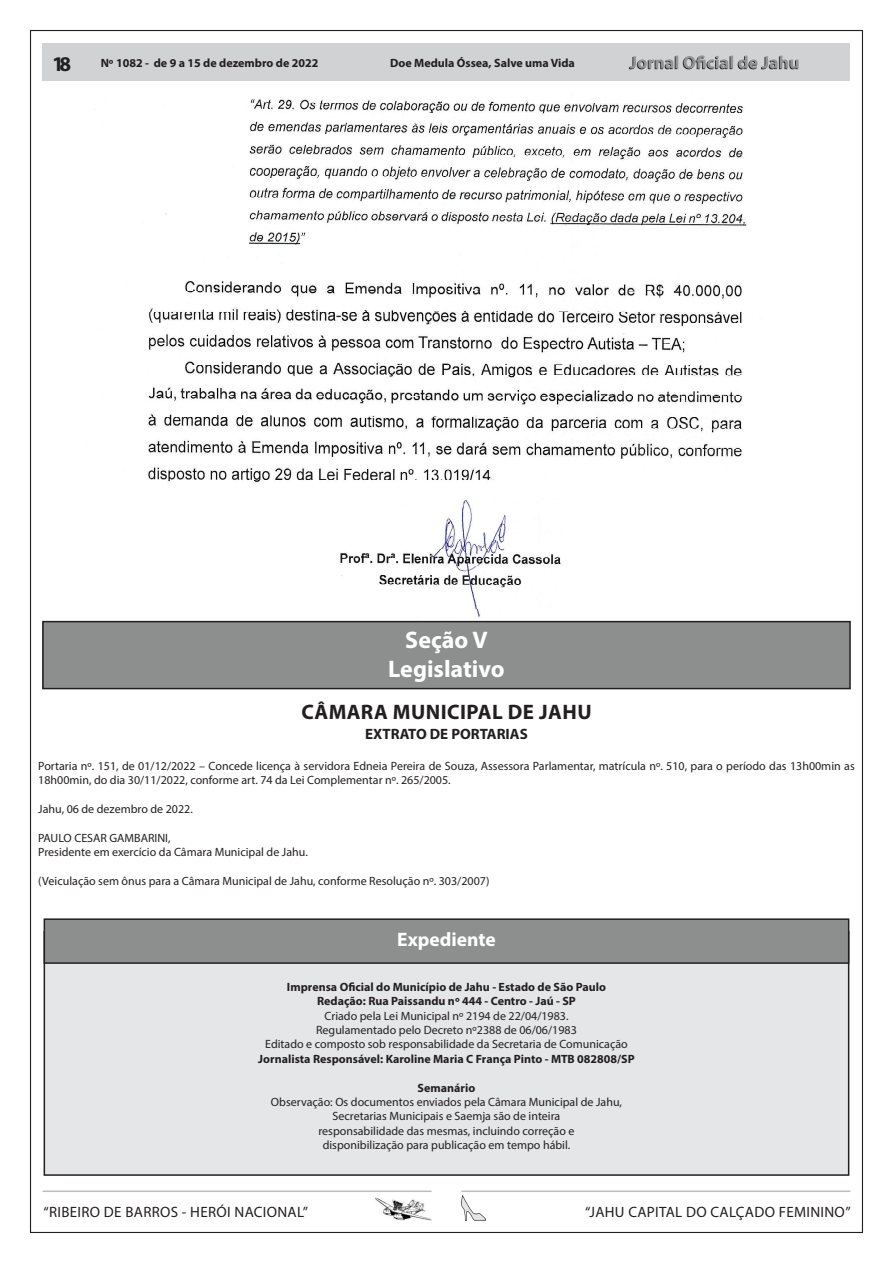
<style>
.page{position:relative;width:893px;height:1263px;background:#fff}
.page>*{position:absolute;margin:0;border:0;box-sizing:border-box;transform-origin:0 0}
.t1{font:700 24px "Myriad Pro";color:#fff}
.t2{font:700 21px "Myriad Pro";letter-spacing:.02em;color:#231f20}
.t3{font:700 19.5px "Myriad Pro";color:#fff}
.t4{font:15px "Myriad Pro";letter-spacing:.02em;color:#231f20}
.t5{font:700 15px "Myriad Pro";color:#231f20}
.t6{font:12px/14.4px "Myriad Pro";color:#231f20}
.t7{font:700 12px "Myriad Pro";color:#231f20}
</style>
<div class="page">
<img style="left:461px;top:1196px;width:25px;height:24px">
<hr style="left:461px;top:1190px;width:389px;height:2px;background:#bcbdc0">
<img style="left:375px;top:1197px;width:57px;height:23px">
<hr style="left:43px;top:1190px;width:389px;height:2px;background:#bcbdc0">
<div style="left:43px;top:43px;width:807px;height:37px;background:#d1d2d4"></div>
<svg style="left:629px;top:55px;width:170px;height:14px"></svg>
<img style="left:147px;top:99px;width:600px;height:383px">
<img style="left:329px;top:498px;width:234px;height:123px">
<div style="left:43px;top:622px;width:807px;height:67px;background:#8d8f8f"></div>
<div style="left:42px;top:621px;width:809px;height:68px;border:2px solid #231f20"></div>
<div style="left:44px;top:932px;width:805px;height:243px;background:#e5e6e8"></div>
<div style="left:44px;top:919px;width:805px;height:44px;background:#8d8f8f"></div>
<div style="left:44px;top:918px;width:805px;height:46px;border:2px solid #231f20"></div>
<h2 class="t2" style="left:52px;top:50px;width:21px">18</h2>
<p class="t7" style="left:101px;top:55px;width:219px">Nº 1082 - de 9 a 15 de dezembro de 2022</p>
<p class="t7" style="left:390px;top:55px;width:186px">Doe Medula Óssea, Salve uma Vida</p>
<p class="t1" style="left:405px;top:624px;width:84px">Seção V</p>
<p class="t1" style="left:388px;top:653px;width:118px">Legislativo</p>
<p class="t2" style="left:301px;top:698px;width:292px">CÂMARA MUNICIPAL DE JAHU</p>
<p class="t5" style="left:365px;top:724px;width:164px">EXTRATO DE PORTARIAS</p>
<p class="t6" style="left:38px;top:759px;width:818px">Portaria nº. 151, de 01/12/2022 – Concede licença à servidora Edneia Pereira de Souza, Assessora Parlamentar, matrícula nº. 510, para o período das 13h00min as<br>18h00min, do dia 30/11/2022, conforme art. 74 da Lei Complementar nº. 265/2005.</p>
<p class="t6" style="left:38px;top:802px;width:156px">Jahu, 06 de dezembro de 2022.</p>
<p class="t6" style="left:38px;top:831px;width:134px">PAULO CESAR GAMBARINI,</p>
<p class="t6" style="left:38px;top:845px;width:271px">Presidente em exercício da Câmara Municipal de Jahu.</p>
<p class="t6" style="left:38px;top:874px;width:453px">(Veiculação sem ônus para a Câmara Municipal de Jahu, conforme Resolução nº. 303/2007)</p>
<p class="t3" style="left:397px;top:926px;width:100px">Expediente</p>
<p class="t7" style="left:287px;top:979px;width:321px">Imprensa Oficial do Município de Jahu - Estado de São Paulo</p>
<p class="t7" style="left:317px;top:993px;width:260px">Redação: Rua Paissandu nº 444 - Centro - Jaú - SP</p>
<p class="t6" style="left:324px;top:1008px;width:246px">Criado pela Lei Municipal nº 2194 de 22/04/1983.</p>
<p class="t6" style="left:316px;top:1022px;width:262px">Regulamentado pelo Decreto nº2388 de 06/06/1983</p>
<p class="t6" style="left:265px;top:1037px;width:364px">Editado e composto sob responsabilidade da Secretaria de Comunicação</p>
<p class="t7" style="left:258px;top:1051px;width:378px">Jornalista Responsável: Karoline Maria C França Pinto - MTB 082808/SP</p>
<p class="t7" style="left:418px;top:1080px;width:59px">Semanário</p>
<p class="t6" style="left:271px;top:1094px;width:352px">Observação: Os documentos enviados pela Câmara Municipal de Jahu,</p>
<p class="t6" style="left:333px;top:1109px;width:229px">Secretarias Municipais e Saemja são de inteira</p>
<p class="t6" style="left:318px;top:1123px;width:258px">responsabilidade das mesmas, incluindo correção e</p>
<p class="t6" style="left:323px;top:1138px;width:249px">disponibilização para publicação em tempo hábil.</p>
<p class="t4" style="left:44px;top:1202px;width:266px">“RIBEIRO DE BARROS - HERÓI NACIONAL”</p>
<p class="t4" style="left:585px;top:1202px;width:267px">“JAHU CAPITAL DO CALÇADO FEMININO”</p>
</div>
